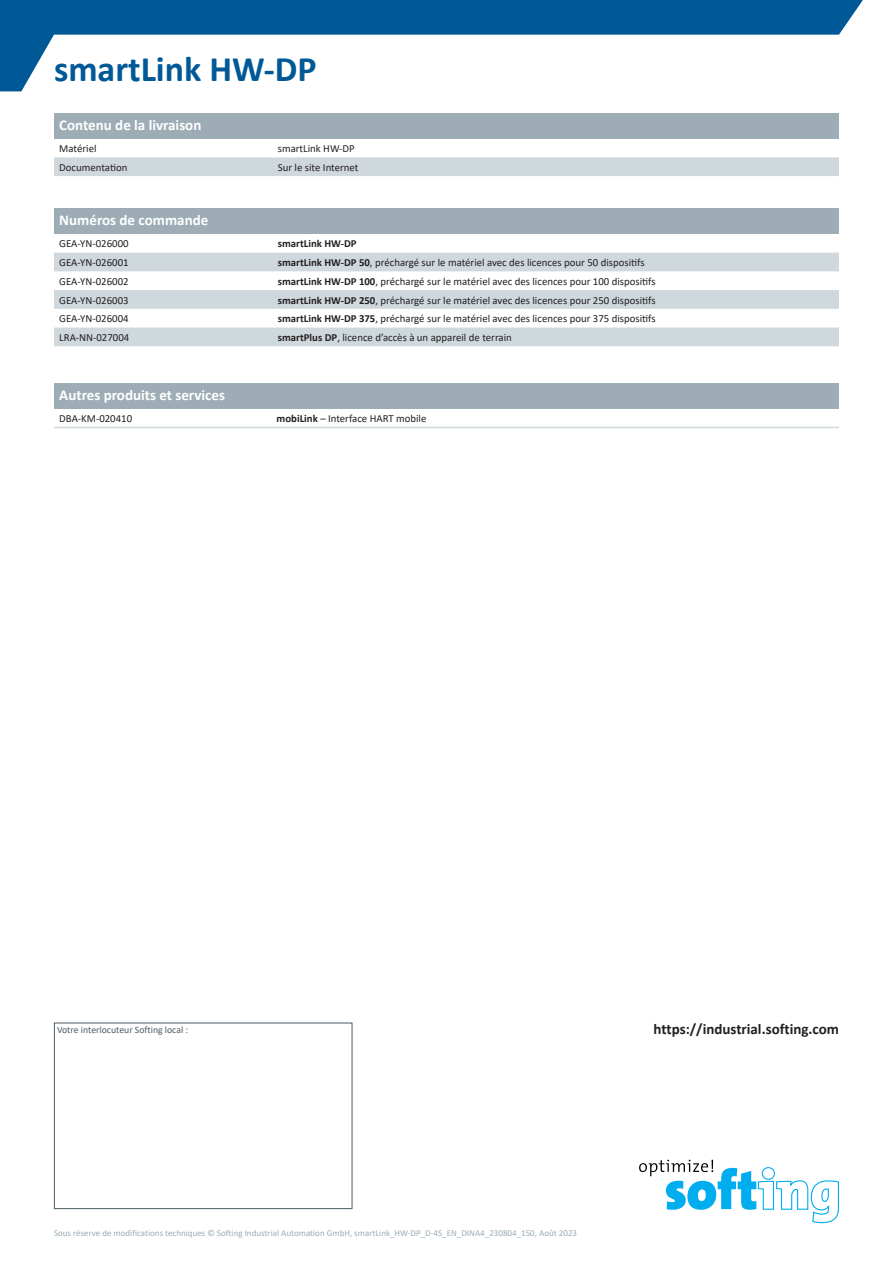
<style>
.page{position:relative;width:893px;height:1263px;background:#fff}
.page>*{position:absolute;margin:0;border:0;box-sizing:border-box;transform-origin:0 0}
.Headline__Produktname{font:700 36px "Calibri";color:#005996}
.Tabelle__Überschriften_9pt{font:700 15px "Calibri";color:#fff}
.t1{font:700 15px "Calibri";color:#231f20}
.Tabelle__Text_7_2_pt{font:10.8px "Calibri";color:#231f20}
.Tabelle__Text_7_2_pt-2{font:700 10.8px "Calibri";color:#231f20}
.t2{font:9.75px "Calibri";color:#4c5c65}
.t3{font:9px "Calibri";color:#9dacb5}
.s1{font-weight:700}
</style>
<div class="page">
<svg style="left:0;top:0;width:863px;height:91px"></svg>
<div style="left:54px;top:1022px;width:298px;height:187px;background:#fff;border:1px solid #4c5c65"></div>
<svg style="left:639px;top:1160px;width:200px;height:63px"></svg>
<div style="left:54px;top:208px;width:785px;height:26px;background:#9dacb5"></div>
<svg style="left:54px;top:253px;width:785px;height:93px;fill:#cfd8dd"></svg>
<div style="left:54px;top:383px;width:785px;height:26px;background:#9dacb5"></div>
<hr style="left:54px;top:427px;width:218px;height:1px;background:#cfd8dd">
<hr style="left:277px;top:427px;width:562px;height:1px;background:#cfd8dd">
<div style="left:54px;top:113px;width:785px;height:26px;background:#9dacb5"></div>
<div style="left:54px;top:157px;width:785px;height:19px;background:#cfd8dd"></div>
<p class="Headline__Produktname" style="left:54px;top:44px;width:264px">smartLink HW-DP</p>
<p class="Tabelle__Überschriften_9pt" style="left:59px;top:114px;width:144px">Contenu de la livraison</p>
<p class="Tabelle__Text_7_2_pt" style="left:59px;top:141px;width:39px">Matériel</p>
<p class="Tabelle__Text_7_2_pt" style="left:278px;top:141px;width:78px">smartLink HW-DP</p>
<p class="Tabelle__Text_7_2_pt" style="left:59px;top:160px;width:70px">Documentation</p>
<p class="Tabelle__Text_7_2_pt" style="left:278px;top:160px;width:82px">Sur le site Internet</p>
<p class="Tabelle__Überschriften_9pt" style="left:59px;top:209px;width:150px">Numéros de commande</p>
<p class="Tabelle__Text_7_2_pt" style="left:59px;top:236px;width:71px">GEA-YN-026000</p>
<p class="Tabelle__Text_7_2_pt-2" style="left:278px;top:236px;width:80px">smartLink HW-DP</p>
<p class="Tabelle__Text_7_2_pt" style="left:59px;top:255px;width:71px">GEA-YN-026001</p>
<p class="Tabelle__Text_7_2_pt" style="left:278px;top:255px;width:368px"><span class="s1">smartLink HW-DP 50</span>, préchargé sur le matériel avec des licences pour 50 dispositifs</p>
<p class="Tabelle__Text_7_2_pt" style="left:59px;top:274px;width:71px">GEA-YN-026002</p>
<p class="Tabelle__Text_7_2_pt" style="left:278px;top:274px;width:379px"><span class="s1">smartLink HW-DP 100</span>, préchargé sur le matériel avec des licences pour 100 dispositifs</p>
<p class="Tabelle__Text_7_2_pt" style="left:59px;top:292px;width:71px">GEA-YN-026003</p>
<p class="Tabelle__Text_7_2_pt" style="left:278px;top:292px;width:379px"><span class="s1">smartLink HW-DP 250</span>, préchargé sur le matériel avec des licences pour 250 dispositifs</p>
<p class="Tabelle__Text_7_2_pt" style="left:59px;top:311px;width:71px">GEA-YN-026004</p>
<p class="Tabelle__Text_7_2_pt" style="left:278px;top:311px;width:379px"><span class="s1">smartLink HW-DP 375</span>, préchargé sur le matériel avec des licences pour 375 dispositifs</p>
<p class="Tabelle__Text_7_2_pt" style="left:59px;top:330px;width:71px">LRA-NN-027004</p>
<p class="Tabelle__Text_7_2_pt" style="left:278px;top:330px;width:236px"><span class="s1">smartPlus DP</span>, licence d’accès à un appareil de terrain</p>
<p class="Tabelle__Überschriften_9pt" style="left:59px;top:384px;width:167px">Autres produits et services</p>
<p class="Tabelle__Text_7_2_pt" style="left:59px;top:411px;width:74px">DBA-KM-020410</p>
<p class="Tabelle__Text_7_2_pt" style="left:277px;top:411px;width:151px"><span class="s1">mobiLink</span> – Interface HART mobile</p>
<p class="t2" style="left:57px;top:1023px;width:133px">Votre interlocuteur Softing local :</p>
<p class="t3" style="left:54px;top:1226px;width:525px">Sous réserve de modifications techniques © Softing Industrial Automation GmbH, smartLink_HW-DP_D-4S_EN_DINA4_230804_150, Août 2023</p>
<p class="t1" style="left:654px;top:1018px;width:187px">https://industrial.softing.com</p>
</div>
